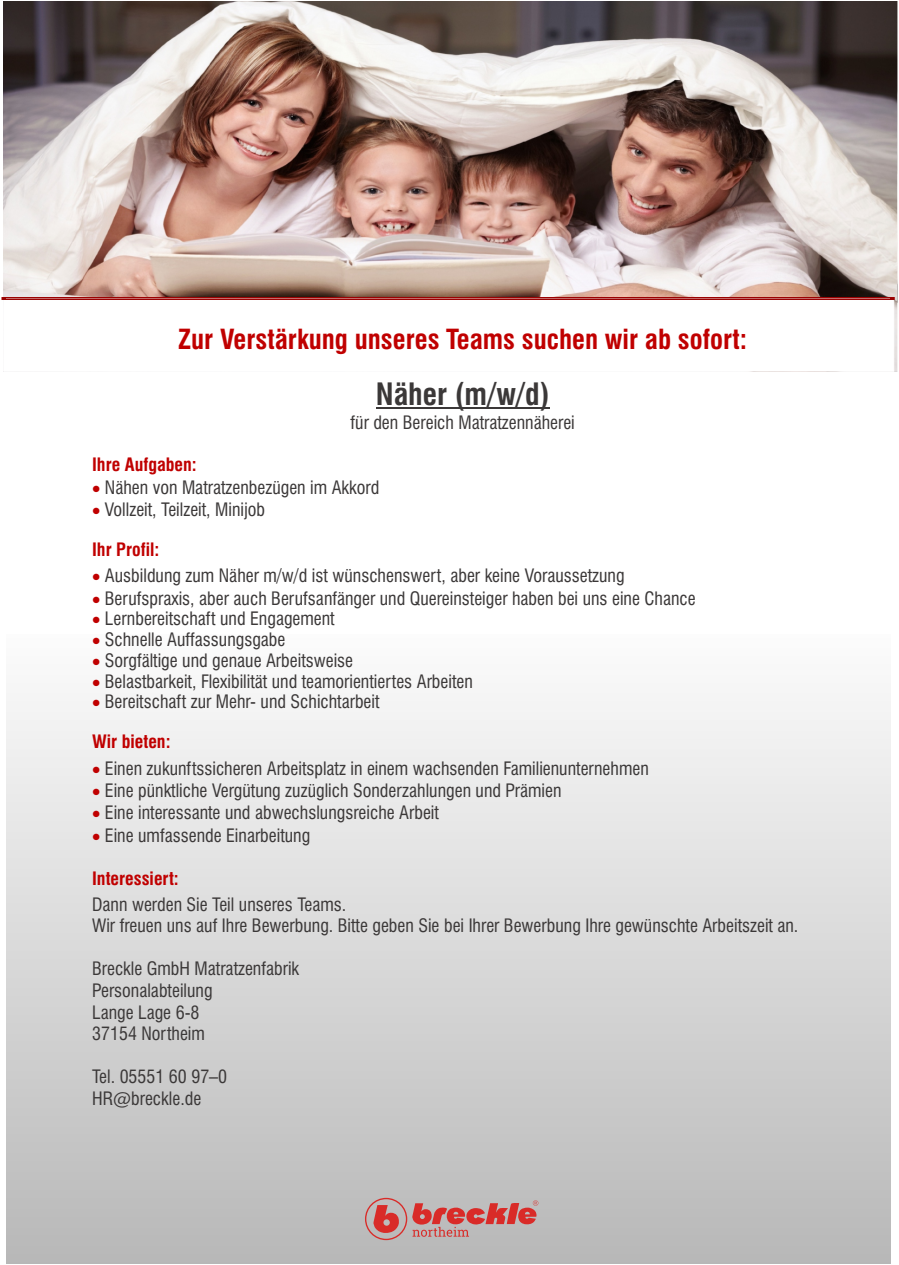
<style>
.page{position:relative;width:899px;height:1265px;background:#fff}
.page>*{position:absolute;margin:0;border:0;box-sizing:border-box;transform-origin:0 0}
.t1{font:700 condensed 30px "Swiss 721 BT";color:#3b3838}
.t2{font:700 condensed 27px "Swiss 721 BT";color:#c00000}
.t3{font:condensed 18px/21.6px "Swiss 721 BT";color:#3b3838}
.t4{font:700 condensed 18px "Swiss 721 BT";color:#c00000}
.s1{color:#c00000}
.s2{font-weight:700;color:#c00000}
</style>
<div class="page">
<div style="left:6px;top:634px;width:884px;height:629px;background:linear-gradient(to bottom,#fcfcfc,#b8b7b7)"></div>
<img style="left:4px;top:1px;width:893px;height:371px">
<svg style="left:3px;top:297px;width:891px;height:75px"></svg>
<div style="left:365px;top:1197px;width:42px;height:42px;border:1px solid #d92b28;border-radius:50%"></div>
<svg style="left:373px;top:1204px;width:26px;height:28px"></svg>
<svg style="left:412px;top:1200px;width:126px;height:36px;background:#c68685"></svg>
<hr style="left:376px;top:407px;width:174px;height:1px;background:#3b3838">
<div style="left:3px;top:296px;width:890px;height:4px;border:2px solid #900"></div>
<h2 class="t2" style="left:178px;top:329px;width:571px">Zur Verstärkung unseres Teams suchen wir ab sofort:</h2>
<h1 class="t1" style="left:376px;top:381px;width:175px">Näher (m/w/d)</h1>
<p class="t3" style="left:350px;top:413px;width:226px">für den Bereich Matratzennäherei</p>
<p class="t4" style="left:92px;top:457px;width:106px">Ihre Aufgaben:</p>
<p class="t3" style="left:92px;top:478px;width:289px"><span class="s1">•</span> Nähen von Matratzenbezügen im Akkord</p>
<p class="t3" style="left:92px;top:491px;width:175px;line-height:39.6px"><span class="s1">•</span> Vollzeit, Teilzeit, Minijob<br><span class="s2">Ihr Profil:</span></p>
<p class="t3" style="left:92px;top:566px;width:534px"><span class="s1">•</span> Ausbildung zum Näher m/w/d ist wünschenswert, aber keine Voraussetzung</p>
<p class="t3" style="left:92px;top:589px;width:605px"><span class="s1">•</span> Berufspraxis, aber auch Berufsanfänger und Quereinsteiger haben bei uns eine Chance</p>
<p class="t3" style="left:92px;top:609px;width:244px"><span class="s1">•</span> Lernbereitschaft und Engagement</p>
<p class="t3" style="left:92px;top:630px;width:195px"><span class="s1">•</span> Schnelle Auffassungsgabe</p>
<p class="t3" style="left:92px;top:651px;width:262px"><span class="s1">•</span> Sorgfältige und genaue Arbeitsweise</p>
<p class="t3" style="left:92px;top:672px;width:382px"><span class="s1">•</span> Belastbarkeit, Flexibilität und teamorientiertes Arbeiten</p>
<p class="t3" style="left:92px;top:683px;width:289px;line-height:39.6px"><span class="s1">•</span> Bereitschaft zur Mehr- und Schichtarbeit<br><span class="s2">Wir bieten:</span></p>
<p class="t3" style="left:92px;top:759px;width:558px"><span class="s1">•</span> Einen zukunftssicheren Arbeitsplatz in einem wachsenden Familienunternehmen</p>
<p class="t3" style="left:92px;top:781px;width:471px"><span class="s1">•</span> Eine pünktliche Vergütung zuzüglich Sonderzahlungen und Prämien</p>
<p class="t3" style="left:92px;top:803px;width:348px"><span class="s1">•</span> Eine interessante und abwechslungsreiche Arbeit</p>
<p class="t3" style="left:92px;top:826px;width:220px"><span class="s1">•</span> Eine umfassende Einarbeitung</p>
<p class="t4" style="left:92px;top:870px;width:88px">Interessiert:</p>
<p class="t3" style="left:92px;top:895px;width:708px">Dann werden Sie Teil unseres Teams.<br>Wir freuen uns auf Ihre Bewerbung. Bitte geben Sie bei Ihrer Bewerbung Ihre gewünschte Arbeitszeit an.</p>
<p class="t3" style="left:92px;top:959px;width:209px">Breckle GmbH Matratzenfabrik<br>Personalabteilung<br>Lange Lage 6-8<br>37154 Northeim</p>
<p class="t3" style="left:92px;top:1067px;width:137px">Tel. 05551 60 97–0<br>HR@breckle.de</p>
</div>
